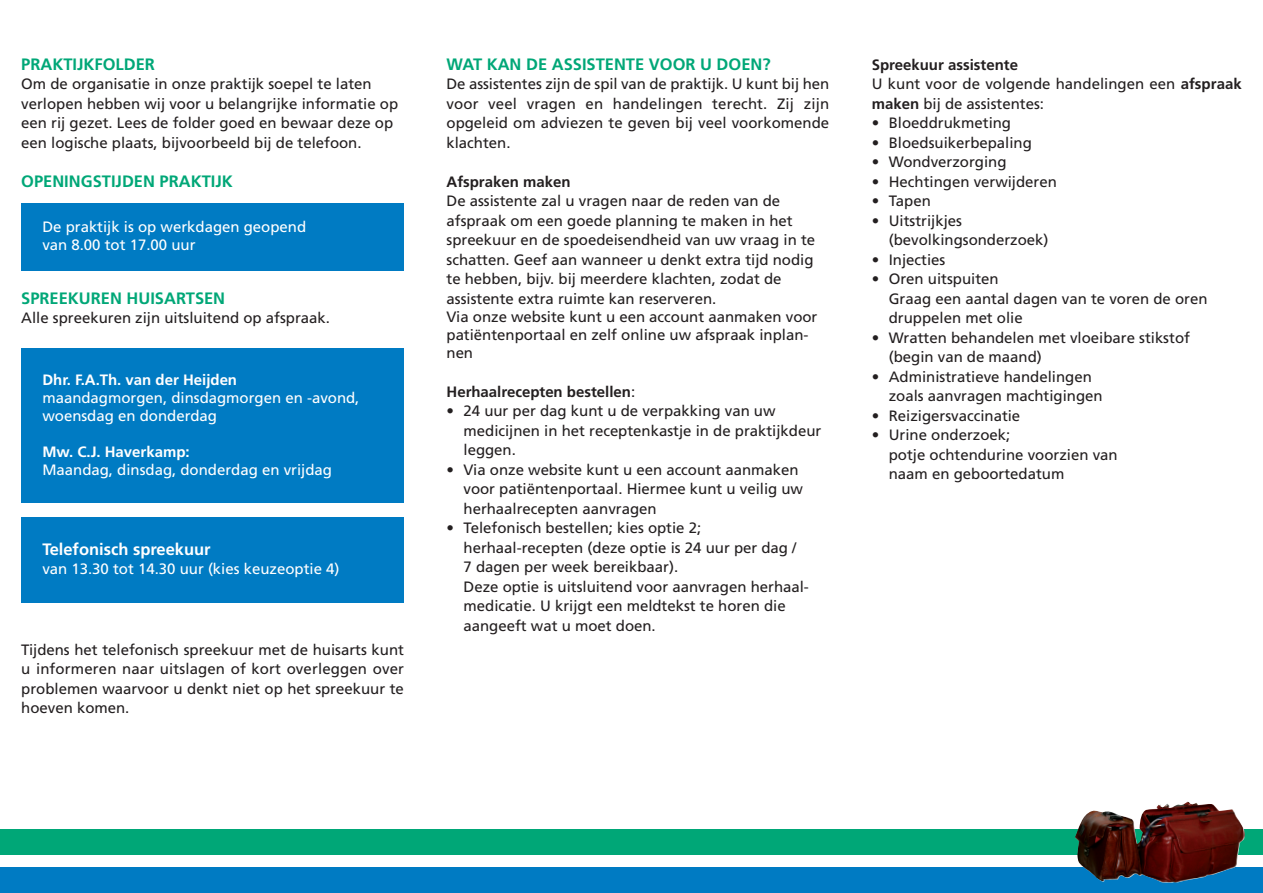
<style>
.page{position:relative;width:1263px;height:893px;background:#fff}
.page>*{position:absolute;margin:0;border:0;box-sizing:border-box;transform-origin:0 0}
.t1{font:700 16.5px "Frutiger";color:#00a777}
.t2{font:700 16.5px "Frutiger";color:#fff}
.t3{font:15px/19.5px "Frutiger";color:#231f20}
.t4{font:15px/18px "Frutiger";color:#fff}
.t5{font:700 15px "Frutiger";color:#fff}
.t6{font:700 15px "Frutiger";color:#231f20}
.s1{font-weight:400}
.s2{font-weight:700}
</style>
<div class="page">
<div style="left:21px;top:204px;width:383px;height:67px;background:#007bc3"></div>
<div style="left:21px;top:348px;width:383px;height:155px;background:#007bc3"></div>
<div style="left:21px;top:517px;width:383px;height:86px;background:#007bc3"></div>
<div style="left:0;top:829px;width:1263px;height:26px;background:#00a777"></div>
<div style="left:0;top:867px;width:1263px;height:26px;background:#007bc3"></div>
<img style="left:1075px;top:802px;width:170px;height:81px">
<p class="t1" style="left:21px;top:57px;width:135px">PRAKTIJKFOLDER</p>
<p class="t3" style="left:21px;top:75px;width:378px">Om de organisatie in onze praktijk soepel te laten verlopen hebben wij voor u belangrijke informatie op een rij gezet. Lees de folder goed en bewaar deze op een logische plaats, bijvoorbeeld bij de telefoon.</p>
<p class="t1" style="left:21px;top:174px;width:213px">OPENINGSTIJDEN PRAKTIJK</p>
<p class="t4" style="left:42px;top:219px;width:265px">De praktijk is op werkdagen geopend van 8.00 tot 17.00 uur</p>
<p class="t1" style="left:21px;top:291px;width:205px">SPREEKUREN HUISARTSEN</p>
<p class="t3" style="left:21px;top:309px;width:310px">Alle spreekuren zijn uitsluitend op afspraak.</p>
<p class="t5" style="left:42px;top:374px;width:196px">Dhr. F.A.Th. van der Heijden</p>
<p class="t4" style="left:42px;top:390px;width:319px">maandagmorgen, dinsdagmorgen en -avond, woensdag en donderdag</p>
<p class="t5" style="left:42px;top:446px;width:149px">Mw. C.J. Haverkamp:</p>
<p class="t4" style="left:42px;top:462px;width:291px">Maandag, dinsdag, donderdag en vrijdag</p>
<p class="t2" style="left:42px;top:543px;width:170px">Telefonisch spreekuur</p>
<p class="t4" style="left:42px;top:561px;width:299px">van 13.30 tot 14.30 uur (kies keuzeoptie 4)</p>
<p class="t3" style="left:21px;top:641px;width:384px;text-align:justify">Tijdens het telefonisch spreekuur met de huisarts kunt u informeren naar uitslagen of kort overleggen over problemen waarvoor u denkt niet op het spreekuur te hoeven komen.</p>
<p class="t1" style="left:446px;top:57px;width:326px">WAT KAN DE ASSISTENTE VOOR U DOEN?</p>
<p class="t3" style="left:446px;top:75px;width:384px;text-align:justify">De assistentes zijn de spil van de praktijk. U kunt bij hen voor veel vragen en handelingen terecht. Zij zijn opgeleid om adviezen te geven bij veel voorkomende klachten.</p>
<p class="t6" style="left:446px;top:176px;width:126px">Afspraken maken</p>
<p class="t3" style="left:446px;top:192px;width:370px">De assistente zal u vragen naar de reden van de afspraak om een goede planning te maken in het spreekuur en de spoedeisendheid van uw vraag in te schatten. Geef aan wanneer u denkt extra tijd nodig te hebben, bijv. bij meerdere klachten, zodat de assistente extra ruimte kan reserveren.</p>
<p class="t3" style="left:446px;top:309px;width:372px;line-height:18px">Via onze website kunt u een account aanmaken voor patiëntenportaal en zelf online uw afspraak inplan&shy;nen</p>
<p class="t6" style="left:446px;top:386px;width:190px">Herhaalrecepten bestellen<span class="s1">:</span></p>
<p class="t3" style="left:463px;top:402px;width:359px;text-indent:-17px">• 24 uur per dag kunt u de verpakking van uw medicijnen in het receptenkastje in de praktijkdeur leggen.</p>
<p class="t3" style="left:463px;top:461px;width:341px;text-indent:-17px">• Via onze website kunt u een account aanmaken voor patiëntenportaal. Hiermee kunt u veilig uw herhaalrecepten aanvragen</p>
<p class="t3" style="left:463px;top:519px;width:347px;text-indent:-17px">• Telefonisch bestellen; kies optie 2; herhaal-recepten (deze optie is 24 uur per dag /<br>7 dagen per week bereikbaar).<br>Deze optie is uitsluitend voor aanvragen herhaal&shy;medicatie. U krijgt een meldtekst te horen die aangeeft wat u moet doen.</p>
<p class="t3" style="left:872px;top:56px;width:371px"><span class="s2">Spreekuur assistente<br></span>U kunt voor de volgende handelingen een <span class="s2">afspraak maken</span> bij de assistentes:</p>
<p class="t3" style="left:872px;top:114px;width:141px">• Bloeddrukmeting</p>
<p class="t3" style="left:872px;top:134px;width:162px">• Bloedsuikerbepaling</p>
<p class="t3" style="left:872px;top:153px;width:136px">• Wondverzorging</p>
<p class="t3" style="left:872px;top:173px;width:187px">• Hechtingen verwijderen</p>
<p class="t3" style="left:872px;top:192px;width:61px">• Tapen</p>
<p class="t3" style="left:889px;top:212px;width:161px;text-indent:-17px">• Uitstrijkjes (bevolkingsonderzoek)</p>
<p class="t3" style="left:872px;top:251px;width:75px">• Injecties</p>
<p class="t3" style="left:889px;top:270px;width:320px;text-indent:-17px">• Oren uitspuiten<br>Graag een aantal dagen van te voren de oren druppelen met olie</p>
<p class="t3" style="left:889px;top:329px;width:303px;text-indent:-17px">• Wratten behandelen met vloeibare stikstof (begin van de maand)</p>
<p class="t3" style="left:889px;top:368px;width:215px;text-indent:-17px">• Administratieve handelingen zoals aanvragen machtigingen</p>
<p class="t3" style="left:872px;top:407px;width:150px">• Reizigersvaccinatie</p>
<p class="t3" style="left:889px;top:426px;width:230px;text-indent:-17px">• Urine onderzoek;<br>potje ochtendurine voorzien van naam en geboortedatum</p>
</div>
